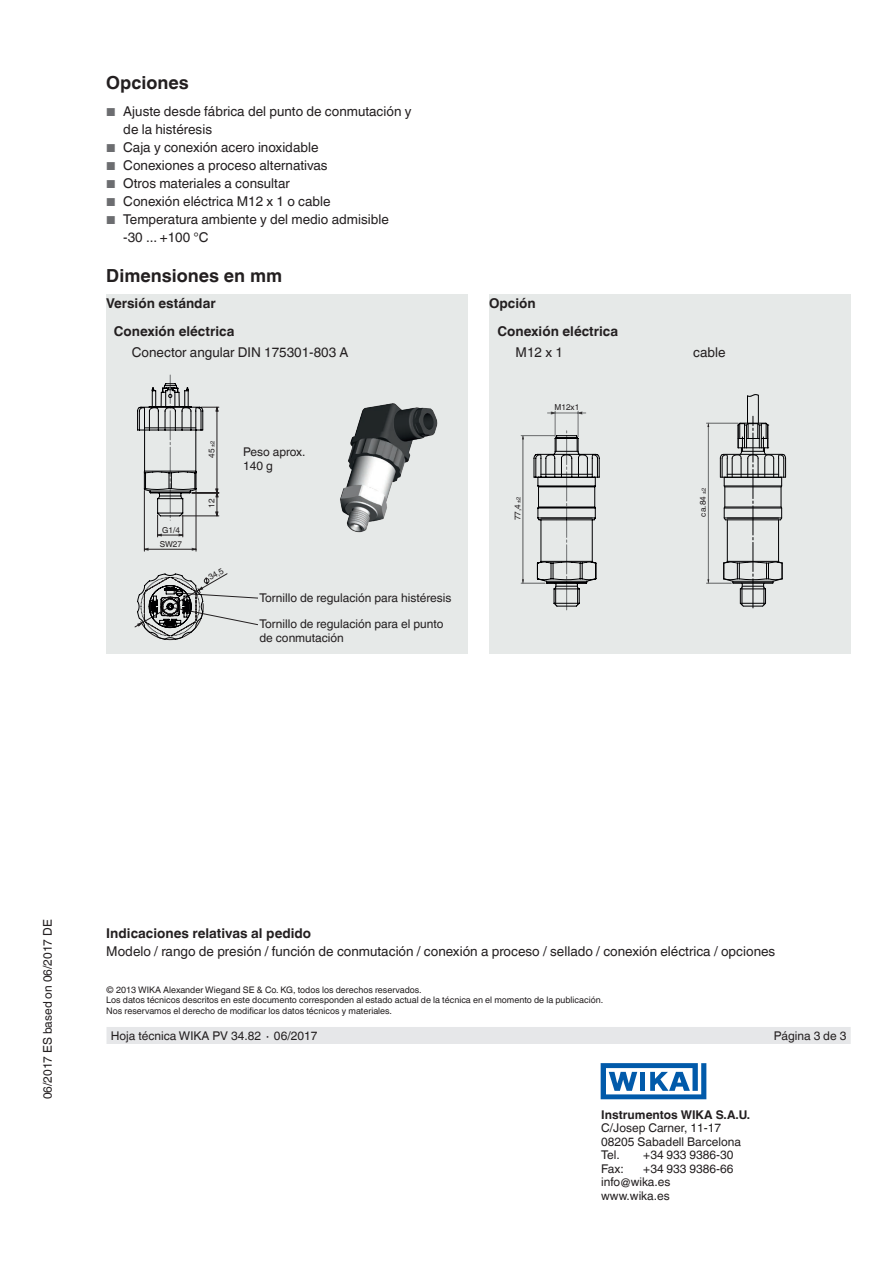
<style>
.page{position:relative;width:893px;height:1263px;background:#fff}
.page>*{position:absolute;margin:0;border:0;box-sizing:border-box;transform-origin:0 0}
.t1{font:700 18px "Helvetica World";color:#231f20}
.t2{font:13.5px/18px "Helvetica World";color:#231f20}
.t3{font:700 13.5px/27.8px "Helvetica World";color:#231f20}
.t4{font:12px/13.5px "Helvetica World";color:#231f20}
.t5{font:700 12px "Helvetica World";color:#231f20}
.t6{font:9px/10.5px "Helvetica World";color:#231f20}
.t7{font:8.25px/14.2px "Helvetica World";color:#231f20;text-align:center}
.s1{font-size:11.55px;color:#6c6d70}
.s2{font-size:5.7px}
</style>
<div class="page">
<svg style="left:601px;top:1063px;width:105px;height:36px"></svg>
<div style="left:107px;top:1027px;width:744px;height:17px;background:#e6e7e9"></div>
<div style="left:106px;top:294px;width:362px;height:360px;background:#e6e9e8"></div>
<div style="left:489px;top:294px;width:361px;height:360px;background:#e6e9e8"></div>
<svg style="left:706px;top:394px;width:80px;height:215px"></svg>
<hr style="left:727px;top:561px;width:51px;height:1px;background:#000002">
<svg style="left:521px;top:411px;width:79px;height:199px"></svg>
<hr style="left:541px;top:561px;width:51px;height:1px;background:#000002">
<img style="left:340px;top:403px;width:98px;height:130px">
<hr style="left:196px;top:490px;width:1px;height:61px;background:#231f20">
<hr style="left:144px;top:490px;width:1px;height:61px;background:#231f20">
<svg style="left:144px;top:548px;width:52px;height:3px"></svg>
<svg style="left:137px;top:375px;width:82px;height:162px"></svg>
<hr style="left:145px;top:471px;width:51px;height:1px;background:#000002">
<svg style="left:135px;top:573px;width:123px;height:67px"></svg>
<h1 class="t1" style="left:106px;top:73px;width:84px">Opciones</h1>
<p class="t2" style="left:123px;top:103px;width:290px;text-indent:-17px"><span class="s1">■</span> Ajuste desde fábrica del punto de conmutación y de la histéresis</p>
<p class="t2" style="left:106px;top:139px;width:214px"><span class="s1">■</span> Caja y conexión acero inoxidable</p>
<p class="t2" style="left:106px;top:157px;width:223px"><span class="s1">■</span> Conexiones a proceso alternativas</p>
<p class="t2" style="left:106px;top:175px;width:185px"><span class="s1">■</span> Otros materiales a consultar</p>
<p class="t2" style="left:106px;top:193px;width:226px"><span class="s1">■</span> Conexión eléctrica M12 x 1 o cable</p>
<p class="t2" style="left:123px;top:211px;width:267px;text-indent:-17px"><span class="s1">■</span> Temperatura ambiente y del medio admisible -30 ... +100 °C</p>
<h1 class="t1" style="left:106px;top:265px;width:177px">Dimensiones en mm</h1>
<p class="t3" style="left:106px;top:289px;width:111px">Versión estándar</p>
<p class="t3" style="left:497px;top:289px;width:122px;text-indent:-9px">Opción<br>Conexión eléctrica</p>
<p class="t2" style="left:516px;top:343px;width:49px">M12 x 1</p>
<p class="t2" style="left:693px;top:343px;width:34px">cable</p>
<p class="t3" style="left:114px;top:317px;width:122px">Conexión eléctrica</p>
<p class="t2" style="left:132px;top:343px;width:218px">Conector angular DIN 175301-803 A</p>
<p class="t7" style="left:160px;top:523px;width:24px">G1/4<br>SW 27</p>
<p class="t7" style="left:205px;top:458px;width:19px;rotate:-90deg">45 <span class="s2">±2</span></p>
<p class="t7" style="left:205px;top:508px;width:11px;rotate:-90deg">12</p>
<p class="t4" style="left:243px;top:445px;width:64px">Peso aprox.<br>140 g</p>
<p class="t7" style="left:206px;top:572px;width:17px;rotate:-30deg">34,5</p>
<p class="t4" style="left:259px;top:591px;width:194px">Tornillo de regulación para histéresis</p>
<p class="t4" style="left:259px;top:617px;width:185px">Tornillo de regulación para el punto de conmutación</p>
<p class="t7" style="left:554px;top:400px;width:26px">M12x1</p>
<p class="t7" style="left:511px;top:520px;width:25px;rotate:-90deg">77,4<span class="s2">±2</span></p>
<p class="t7" style="left:696px;top:517px;width:30px;rotate:-90deg">ca. 84 <span class="s2">±2</span></p>
<p class="t4" style="left:41px;top:1099px;width:181px;rotate:-90deg">06/2017 ES based on 06/2017 DE</p>
<p class="t3" style="left:106px;top:919px;width:206px">Indicaciones relativas al pedido</p>
<p class="t2" style="left:106px;top:942px;width:670px">Modelo / rango de presión / función de conmutación / conexión a proceso / sellado / conexión eléctrica / opciones</p>
<p class="t6" style="left:106px;top:984px;width:498px">© 2013 WIKA Alexander Wiegand SE &amp; Co. KG, todos los derechos reservados.<br>Los datos técnicos descritos en este documento corresponden al estado actual de la técnica en el momento de la publicación.<br>Nos reservamos el derecho de modificar los datos técnicos y materiales.</p>
<p class="t4" style="left:111px;top:1029px;width:208px">Hoja técnica WIKA PV 34.82 ∙ 06/2017</p>
<p class="t4" style="left:774px;top:1029px;width:74px">Página 3 de 3</p>
<p class="t5" style="left:601px;top:1107px;width:151px">Instrumentos WIKA S.A.U.</p>
<p class="t4" style="left:601px;top:1121px;width:141px">C/Josep Carner, 11-17<br>08205 Sabadell Barcelona<br>Tel.</p>
<p class="t4" style="left:643px;top:1148px;width:92px">+34 933 9386-30</p>
<p class="t4" style="left:601px;top:1161px;width:24px">Fax:</p>
<p class="t4" style="left:601px;top:1161px;width:134px;text-indent:42px">+34 933 9386-66 info@wika.es www.wika.es</p>
</div>
